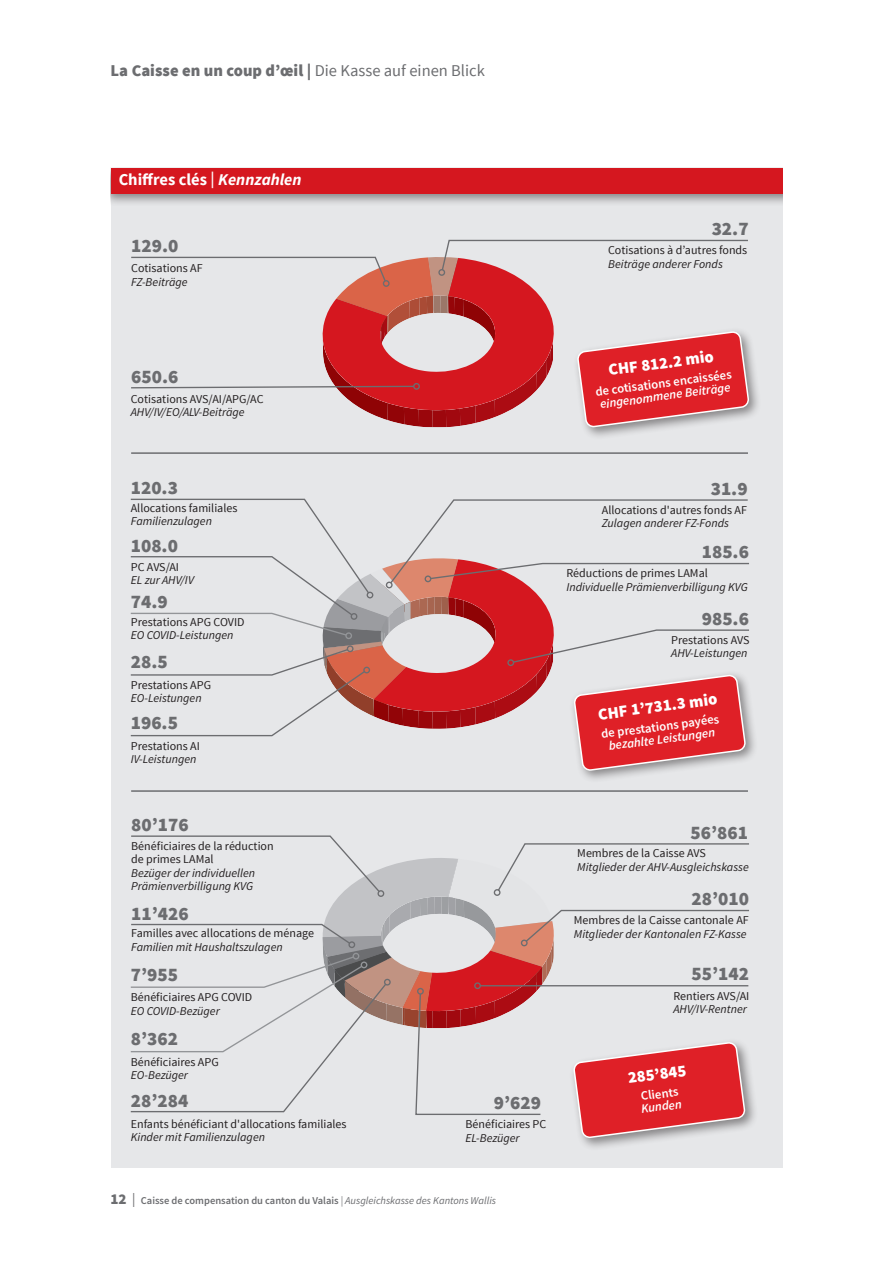
<style>
.page{position:relative;width:893px;height:1263px;background:#fff}
.page>*{position:absolute;margin:0;border:0;box-sizing:border-box;transform-origin:0 0}
.t1{font:900 19.05px "Source Sans Pro";color:#6c6d70}
.t2{font:900 16.5px "Source Sans Pro";color:#6c6d70}
.t3{font:900 16.5px "Source Sans Pro";color:#fff}
.t4{font:700 16.5px "Source Sans Pro";color:#fff}
.t5{font:600 12.75px "Source Sans Pro";color:#fff}
.t6{font:italic 600 12.75px "Source Sans Pro";color:#fff}
.t7{font:12px/13.5px "Source Sans Pro";color:#231f20}
.t8{font:italic 12px/13.5px "Source Sans Pro";color:#231f20}
.t9{font:600 10.5px "Source Sans Pro";color:#6c6d70}
.s1{font-weight:400}
.s2{font-weight:600}
.s3{font-style:italic}
.s4{font-weight:900;font-size:15px}
.s5{font-family:"Helvetica Neue";font-weight:100;font-size:19.5px}
.s6{font-weight:400;font-style:italic}
</style>
<div class="page">
<div style="left:111px;top:168px;width:671px;height:999px;background:#e6e7e9"></div>
<div style="left:111px;top:168px;width:671px;height:39px;background:#231f20;opacity:.5"></div>
<div style="left:111px;top:168px;width:671px;height:26px;background:#d5171f"></div>
<div style="left:573px;top:327px;width:189px;height:113px;background:#231f20;opacity:.5"></div>
<svg style="left:131px;top:239px;width:618px;height:188px"></svg>
<div style="left:569px;top:670px;width:190px;height:113px;background:#231f20;opacity:.5"></div>
<svg style="left:130px;top:498px;width:620px;height:272px"></svg>
<div style="left:569px;top:1037px;width:189px;height:114px;background:#231f20;opacity:.5"></div>
<hr style="left:131px;top:790px;width:617px;height:2px;background:#6c6d70">
<hr style="left:131px;top:452px;width:617px;height:2px;background:#6c6d70">
<svg style="left:130px;top:835px;width:620px;height:303px"></svg>
<div style="left:348px;top:941px;width:7px;height:7px;border:1px solid #6c6d70;border-radius:50%"></div>
<p class="t2" style="left:111px;top:60px;width:376px">La Caisse en un coup d’œil | <span class="s1">Die Kasse auf einen Blick</span></p>
<p class="t4" style="left:119px;top:169px;width:184px">Chiffres clés <span class="s2">|</span> <span class="s3">Kennzahlen</span></p>
<p class="t1" style="left:131px;top:234px;width:49px">129.0</p>
<p class="t7" style="left:131px;top:262px;width:73px">Cotisations AF</p>
<p class="t8" style="left:131px;top:275px;width:58px">FZ-Beiträge</p>
<p class="t1" style="left:131px;top:365px;width:49px">650.6</p>
<p class="t7" style="left:131px;top:392px;width:134px">Cotisations AVS/AI/APG/AC</p>
<p class="t8" style="left:131px;top:405px;width:115px">AHV/IV/EO/ALV-Beiträge</p>
<p class="t1" style="left:712px;top:216px;width:38px">32.7</p>
<p class="t7" style="left:608px;top:244px;width:141px">Cotisations à d’autres fonds</p>
<p class="t8" style="left:608px;top:257px;width:116px">Beiträge anderer Fonds</p>
<p class="t3" style="left:607px;top:360px;width:107px;rotate:-8deg">CHF 812.2 mio</p>
<p class="t5" style="left:594px;top:384px;width:139px;rotate:-8deg">de cotisations encaissées</p>
<p class="t6" style="left:599px;top:396px;width:133px;rotate:-8deg">eingenommene Beiträge</p>
<p class="t1" style="left:131px;top:476px;width:49px">120.3</p>
<p class="t7" style="left:131px;top:501px;width:108px">Allocations familiales</p>
<p class="t8" style="left:131px;top:515px;width:83px">Familienzulagen</p>
<p class="t1" style="left:131px;top:533px;width:49px">108.0</p>
<p class="t7" style="left:131px;top:560px;width:50px">PC AVS/AI</p>
<p class="t8" style="left:131px;top:573px;width:65px">EL zur AHV/IV</p>
<p class="t1" style="left:131px;top:590px;width:38px">74.9</p>
<p class="t7" style="left:131px;top:615px;width:115px">Prestations APG COVID</p>
<p class="t8" style="left:131px;top:629px;width:104px">EO COVID-Leistungen</p>
<p class="t1" style="left:131px;top:650px;width:38px">28.5</p>
<p class="t7" style="left:131px;top:678px;width:82px">Prestations APG</p>
<p class="t8" style="left:131px;top:691px;width:72px">EO-Leistungen</p>
<p class="t1" style="left:131px;top:710px;width:49px">196.5</p>
<p class="t7" style="left:131px;top:739px;width:71px">Prestations AI</p>
<p class="t8" style="left:131px;top:752px;width:67px">IV-Leistungen</p>
<p class="t1" style="left:711px;top:476px;width:38px">31.9</p>
<p class="t7" style="left:602px;top:503px;width:147px">Allocations d'autres fonds AF</p>
<p class="t8" style="left:602px;top:516px;width:129px">Zulagen anderer FZ-Fonds</p>
<p class="t1" style="left:702px;top:539px;width:49px">185.6</p>
<p class="t7" style="left:566px;top:566px;width:143px">Réductions de primes LAMal</p>
<p class="t8" style="left:566px;top:580px;width:183px">Individuelle Prämienverbilligung KVG</p>
<p class="t1" style="left:702px;top:606px;width:49px">985.6</p>
<p class="t7" style="left:671px;top:633px;width:80px">Prestations AVS</p>
<p class="t8" style="left:671px;top:646px;width:78px">AHV-Leistungen</p>
<p class="t3" style="left:597px;top:704px;width:122px;rotate:-8deg">CHF 1’731.3 mio</p>
<p class="t5" style="left:600px;top:726px;width:120px;rotate:-8deg">de prestations payées</p>
<p class="t6" style="left:608px;top:738px;width:109px;rotate:-8deg">bezahlte Leistungen</p>
<p class="t1" style="left:131px;top:812px;width:59px">80’176</p>
<p class="t7" style="left:131px;top:839px;width:144px">Bénéficiaires de la réduction de primes LAMal</p>
<p class="t8" style="left:131px;top:866px;width:126px">Bezüger der individuellen<br>Prämienverbilligung KVG</p>
<p class="t7" style="left:131px;top:927px;width:184px">Familles avec allocations de ménage</p>
<p class="t8" style="left:131px;top:940px;width:153px">Familien mit Haushaltszulagen</p>
<p class="t1" style="left:131px;top:901px;width:59px">11’426</p>
<p class="t1" style="left:131px;top:962px;width:49px">7’955</p>
<p class="t7" style="left:131px;top:990px;width:123px">Bénéficiaires APG COVID</p>
<p class="t8" style="left:131px;top:1004px;width:91px">EO COVID-Bezüger</p>
<p class="t7" style="left:131px;top:1055px;width:90px">Bénéficiaires APG</p>
<p class="t8" style="left:131px;top:1068px;width:59px">EO-Bezüger</p>
<p class="t1" style="left:131px;top:1026px;width:49px">8’362</p>
<p class="t1" style="left:131px;top:1088px;width:59px">28’284</p>
<p class="t7" style="left:131px;top:1117px;width:217px">Enfants bénéficiant d'allocations familiales</p>
<p class="t8" style="left:131px;top:1130px;width:136px">Kinder mit Familienzulagen</p>
<p class="t1" style="left:494px;top:1090px;width:49px">9’629</p>
<p class="t7" style="left:465px;top:1118px;width:82px">Bénéficiaires PC</p>
<p class="t8" style="left:465px;top:1131px;width:56px">EL-Bezüger</p>
<p class="t9" style="left:111px;top:1193px;width:387px"><span class="s4">12</span> <span class="s5">I</span> Caisse de compensation du canton du Valais <span class="s6">| Ausgleichskasse des Kantons Wallis</span></p>
<p class="t1" style="left:690px;top:820px;width:59px">56’861</p>
<p class="t7" style="left:577px;top:847px;width:130px">Membres de la Caisse AVS</p>
<p class="t8" style="left:577px;top:860px;width:173px">Mitglieder der AHV-Ausgleichskasse</p>
<p class="t1" style="left:691px;top:886px;width:59px">28’010</p>
<p class="t7" style="left:574px;top:913px;width:176px">Membres de la Caisse cantonale AF</p>
<p class="t8" style="left:574px;top:927px;width:174px">Mitglieder der Kantonalen FZ-Kasse</p>
<p class="t1" style="left:691px;top:961px;width:59px">55’142</p>
<p class="t7" style="left:673px;top:989px;width:77px">Rentiers AVS/AI</p>
<p class="t8" style="left:673px;top:1002px;width:75px">AHV/IV-Rentner</p>
<p class="t3" style="left:626px;top:1067px;width:60px;rotate:-8deg">285’845</p>
<p class="t5" style="left:640px;top:1088px;width:39px;rotate:-8deg">Clients</p>
<p class="t6" style="left:640px;top:1101px;width:42px;rotate:-8deg">Kunden</p>
</div>
